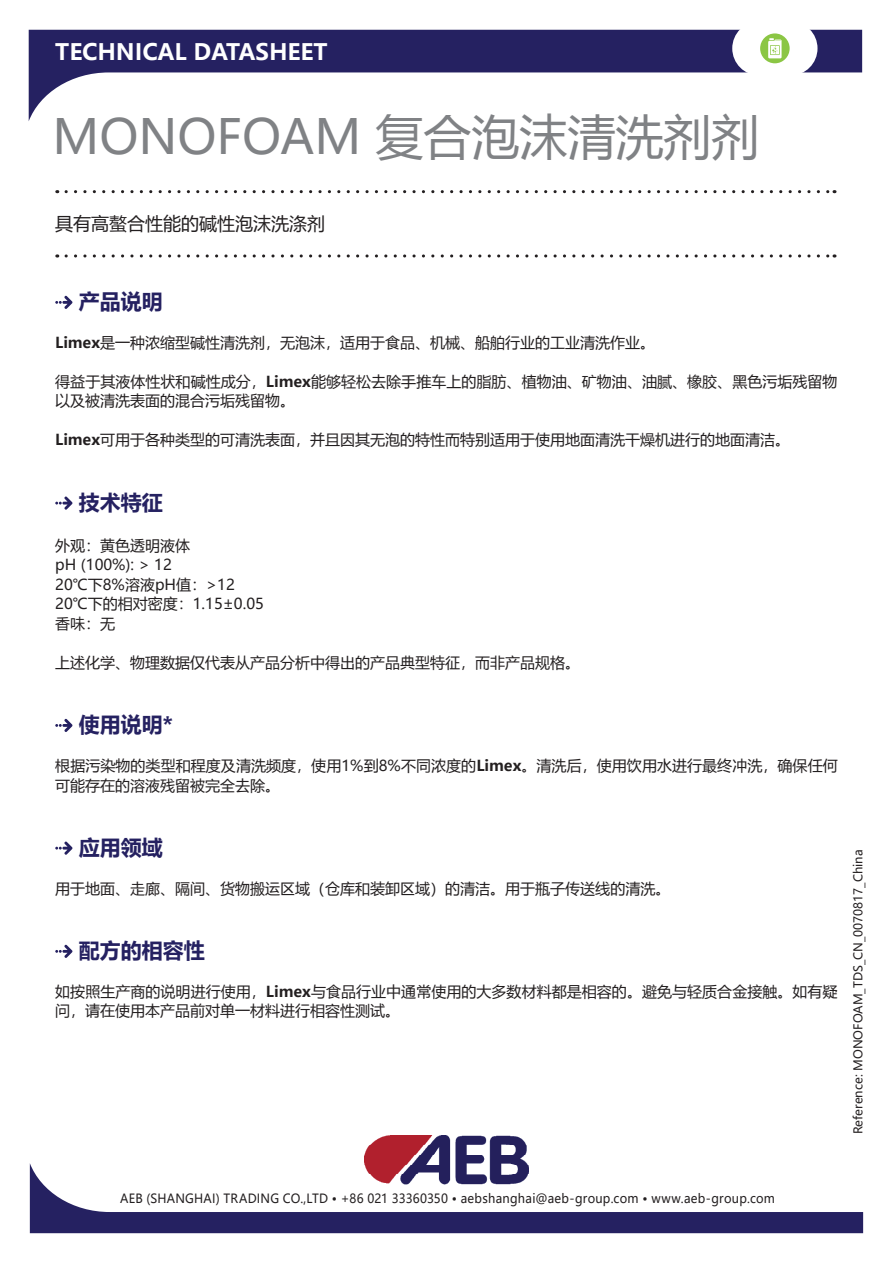
<style>
.page{position:relative;width:893px;height:1263px;background:#fff}
.page>*{position:absolute;margin:0;border:0;box-sizing:border-box;transform-origin:0 0}
.t1{font:48px "Microsoft Ya Hei";color:#808285}
.t2{font:700 22.5px "Microsoft Ya Hei";color:#fff}
.t3{font:700 21px "Microsoft Ya Hei";color:#252161}
.t4{font:18px "Microsoft Ya Hei";color:#231f20}
.t5{font:15px/19.5px "Microsoft Ya Hei";color:#231f20}
.t6{font:12.6px "Microsoft Ya Hei";letter-spacing:.02em;color:#231f20;scale:.94 1}
.t7{font:12px "Microsoft Ya Hei";color:#231f20}
.s1{font-weight:700}
</style>
<div class="page">
<svg style="left:66px;top:190px;width:769px;height:3px"></svg>
<svg style="left:66px;top:254px;width:769px;height:4px"></svg>
<img style="left:364px;top:1135px;width:163px;height:28px">
<svg style="left:29px;top:30px;width:833px;height:91px"></svg>
<div style="left:732px;top:21px;width:85px;height:55px;background:#fff;border-radius:27px"></div>
<div style="left:760px;top:33px;width:30px;height:30px;background:#8bc644;border-radius:50%"></div>
<svg style="left:768px;top:38px;width:14px;height:20px"></svg>
<svg style="left:30px;top:1163px;width:833px;height:70px"></svg>
<svg style="left:55px;top:296px;width:17px;height:13px"></svg>
<svg style="left:55px;top:496px;width:17px;height:14px"></svg>
<svg style="left:55px;top:719px;width:17px;height:13px"></svg>
<svg style="left:55px;top:841px;width:17px;height:14px"></svg>
<svg style="left:55px;top:945px;width:17px;height:13px"></svg>
<h2 class="t2" style="left:55px;top:36px;width:274px">TECHNICAL DATASHEET</h2>
<h1 class="t1" style="left:52px;top:105px;width:708px">MONOFOAM 复合泡沫清洗剂剂</h1>
<p class="t4" style="left:55px;top:212px;width:272px">具有高螯合性能的碱性泡沫洗涤剂</p>
<h3 class="t3" style="left:79px;top:287px;width:85px">产品说明</h3>
<p class="t5" style="left:55px;top:332px;width:601px"><span class="s1">Limex</span>是一种浓缩型碱性清洗剂，无泡沫，适用于食品、机械、船舶行业的工业清洗作业。</p>
<p class="t5" style="left:55px;top:371px;width:784px">得益于其液体性状和碱性成分，<span class="s1">Limex</span>能够轻松去除手推车上的脂肪、植物油、矿物油、油腻、橡胶、黑色污垢残留物以及被清洗表面的混合污垢残留物。</p>
<p class="t5" style="left:55px;top:430px;width:736px"><span class="s1">Limex</span>可用于各种类型的可清洗表面，并且因其无泡的特性而特别适用于使用地面清洗干燥机进行的地面清洁。</p>
<h3 class="t3" style="left:79px;top:487px;width:85px">技术特征</h3>
<p class="t5" style="left:55px;top:535px;width:210px">外观：黄色透明液体<br>pH (100%): &gt; 12<br>20℃下8%溶液pH值：&gt;12<br>20℃下的相对密度：1.15±0.05香味：无</p>
<p class="t5" style="left:55px;top:652px;width:527px">上述化学、物理数据仅代表从产品分析中得出的产品典型特征，而非产品规格。</p>
<h3 class="t3" style="left:79px;top:710px;width:96px">使用说明*</h3>
<p class="t5" style="left:55px;top:755px;width:784px">根据污染物的类型和程度及清洗频度，使用1%到8%不同浓度的<span class="s1">Limex</span>。清洗后，使用饮用水进行最终冲洗，确保任何可能存在的溶液残留被完全去除。</p>
<h3 class="t3" style="left:79px;top:832px;width:85px">应用领域</h3>
<p class="t5" style="left:55px;top:878px;width:617px">用于地面、走廊、隔间、货物搬运区域（仓库和装卸区域）的清洁。用于瓶子传送线的清洗。</p>
<h3 class="t3" style="left:79px;top:936px;width:127px">配方的相容性</h3>
<p class="t5" style="left:55px;top:981px;width:784px">如按照生产商的说明进行使用，<span class="s1">Limex</span>与食品行业中通常使用的大多数材料都是相容的。避免与轻质合金接触。如有疑问，请在使用本产品前对单一材料进行相容性测试。</p>
<p class="t7" style="left:850px;top:1134px;width:286px;rotate:-90deg">Reference: MONOFOAM_TDS_CN_0070817_China</p>
<p class="t6" style="left:120px;top:1189px;width:698px">AEB (SHANGHAI) TRADING CO.,LTD • +86 021 33360350 • aebshanghai@aeb-group.com • www.aeb-group.com</p>
</div>
